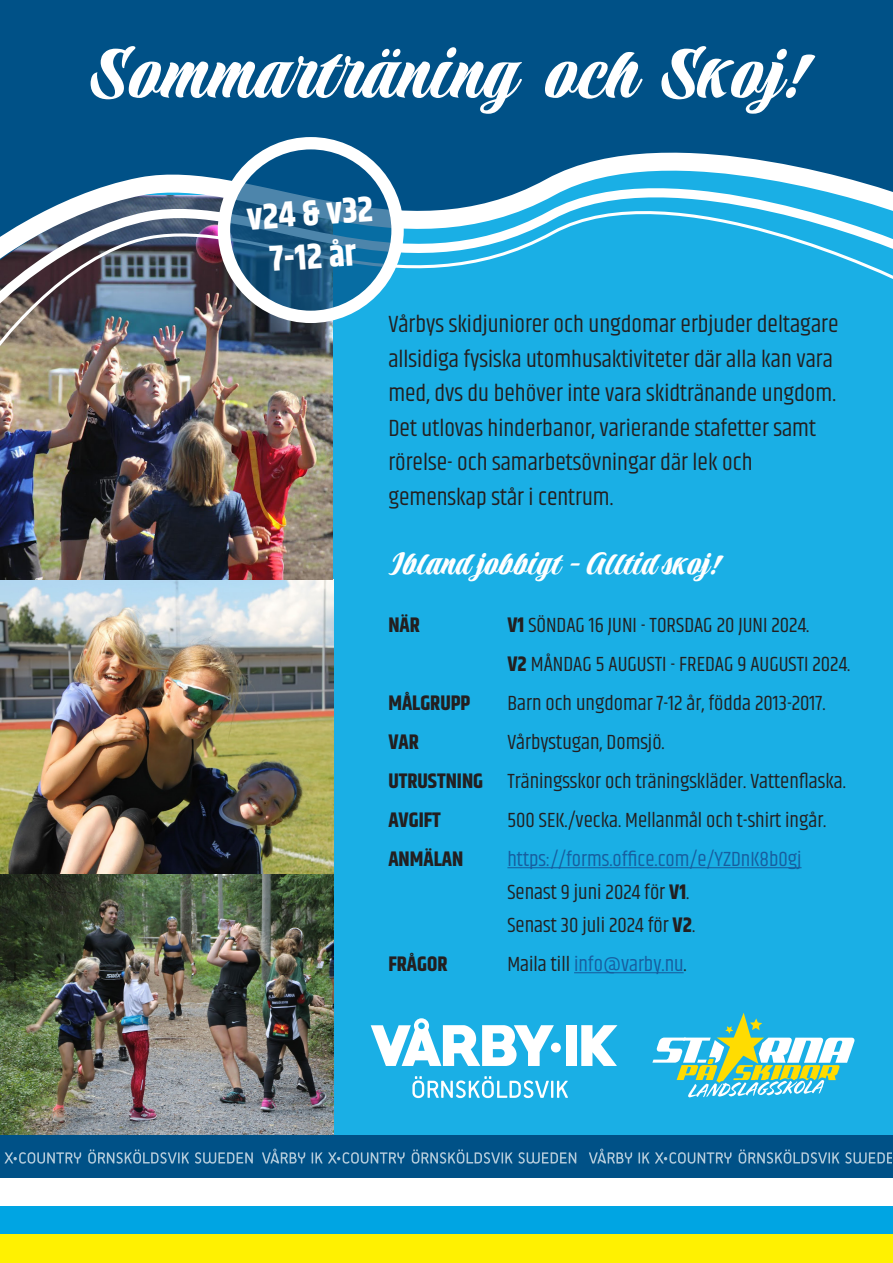
<style>
.page{position:relative;width:893px;height:1263px;background:#fff}
.page>*{position:absolute;margin:0;border:0;box-sizing:border-box;transform-origin:0 0}
.t1{font:82.5px "Praise";color:#fff}
.t2{font:36px "Praise";color:#fff}
.t3{font:700 36px "Khand";color:#fff}
.t4{font:24px/34.5px "Khand";color:#231f20}
.t5{font:21px "Khand";color:#231f20}
.t6{font:21px "Khand";color:#175d9e}
.t7{font:700 21px "Khand";color:#231f20}
.s1{font-weight:700}
.s2{color:#231f20}
</style>
<div class="page">
<div style="left:0;top:134px;width:893px;height:1014px;background:#1aafe5"></div>
<img style="left:0;top:357px;width:333px;height:778px">
<div style="left:0;top:1135px;width:893px;height:128px;background:#005187"></div>
<div style="left:0;top:1178px;width:893px;height:29px;background:#fff"></div>
<div style="left:0;top:1207px;width:893px;height:28px;background:#00a5e3"></div>
<div style="left:0;top:1235px;width:893px;height:28px;background:#fff101"></div>
<svg style="left:88px;top:1149px;width:101px;height:14px"></svg>
<svg style="left:195px;top:1152px;width:58px;height:11px"></svg>
<svg style="left:5px;top:1152px;width:76px;height:11px"></svg>
<svg style="left:412px;top:1149px;width:100px;height:14px"></svg>
<svg style="left:518px;top:1152px;width:58px;height:11px"></svg>
<svg style="left:262px;top:1148px;width:43px;height:15px"></svg>
<svg style="left:312px;top:1152px;width:93px;height:11px"></svg>
<svg style="left:739px;top:1149px;width:100px;height:14px"></svg>
<svg style="left:845px;top:1152px;width:46px;height:11px"></svg>
<svg style="left:589px;top:1148px;width:43px;height:15px"></svg>
<svg style="left:638px;top:1152px;width:11px;height:11px"></svg>
<svg style="left:655px;top:1152px;width:77px;height:11px"></svg>
<hr style="left:507px;top:867px;width:294px;height:1px;background:#175d9e">
<hr style="left:574px;top:972px;width:110px;height:1px;background:#175d9e">
<div style="left:0;top:0;width:893px;height:122px;background:#005187"></div>
<div style="left:566px;top:1025px;width:11px;height:41px;background:#fff"></div>
<svg style="left:581px;top:1025px;width:36px;height:41px"></svg>
<svg style="left:371px;top:1018px;width:183px;height:48px"></svg>
<svg style="left:412px;top:1076px;width:156px;height:22px"></svg>
<div style="left:551px;top:1042px;width:10px;height:10px;background:#fff;border-radius:50%"></div>
<img style="left:0;top:314px;width:351px;height:43px">
<img style="left:0;top:295px;width:377px;height:19px">
<svg style="left:0;top:122px;width:893px;height:173px"></svg>
<svg style="left:229px;top:149px;width:163px;height:162px;background:#1d628e"></svg>
<div style="left:218px;top:137px;width:186px;height:186px;border:12px solid #fff;border-radius:50%"></div>
<svg style="left:652px;top:1013px;width:202px;height:84px"></svg>
<p class="t1" style="left:89px;top:21px;width:717px">Sommarträning och Skoj!</p>
<p class="t3" style="left:245px;top:192px;width:128px;rotate:-4deg">v24 &amp; v32</p>
<p class="t3" style="left:268px;top:234px;width:88px;rotate:-4deg">7-12 år</p>
<p class="t4" style="left:388px;top:308px;width:452px">Vårbys skidjuniorer och ungdomar erbjuder deltagare</p>
<p class="t4" style="left:388px;top:343px;width:449px">allsidiga fysiska utomhusaktiviteter där alla kan vara med, dvs du behöver inte vara skidtränande ungdom.</p>
<p class="t4" style="left:388px;top:412px;width:429px">Det utlovas hinderbanor, varierande stafetter samt</p>
<p class="t4" style="left:388px;top:446px;width:366px">rörelse- och samarbetsövningar där lek och</p>
<p class="t4" style="left:388px;top:481px;width:226px">gemenskap står i centrum.</p>
<p class="t2" style="left:388px;top:540px;width:332px">Ibland jobbigt - Alltid skoj!</p>
<p class="t7" style="left:388px;top:610px;width:33px">NÄR</p>
<p class="t5" style="left:507px;top:612px;width:303px"><span class="s1">V1</span> SÖNDAG 16 JUNI - TORSDAG 20 JUNI 2024.</p>
<p class="t5" style="left:507px;top:651px;width:344px"><span class="s1">V2</span> MÅNDAG 5 AUGUSTI - FREDAG 9 AUGUSTI 2024.</p>
<p class="t7" style="left:388px;top:688px;width:84px">MÅLGRUPP</p>
<p class="t5" style="left:507px;top:690px;width:320px">Barn och ungdomar 7-12 år, födda 2013-2017.</p>
<p class="t7" style="left:388px;top:727px;width:32px">VAR</p>
<p class="t5" style="left:507px;top:729px;width:159px">Vårbystugan, Domsjö.</p>
<p class="t5" style="left:388px;top:768px;width:459px"><span class="s1">UTRUSTNING</span> Träningsskor och träningskläder. Vattenflaska.</p>
<p class="t7" style="left:388px;top:805px;width:54px">AVGIFT</p>
<p class="t5" style="left:507px;top:807px;width:320px">500 SEK./vecka. Mellanmål och t-shirt ingår.</p>
<p class="t7" style="left:388px;top:844px;width:76px">ANMÄLAN</p>
<p class="t6" style="left:507px;top:846px;width:296px">https://forms.office.com/e/YZDnK8b0gj</p>
<p class="t5" style="left:507px;top:879px;width:183px">Senast 9 juni 2024 för <span class="s1">V1</span>.</p>
<p class="t5" style="left:507px;top:912px;width:189px">Senast 30 juli 2024 för <span class="s1">V2</span>.</p>
<p class="t7" style="left:388px;top:949px;width:61px">FRÅGOR</p>
<p class="t6" style="left:507px;top:951px;width:181px"><span class="s2">Maila till</span> info@varby.nu<span class="s2">.</span></p>
</div>
